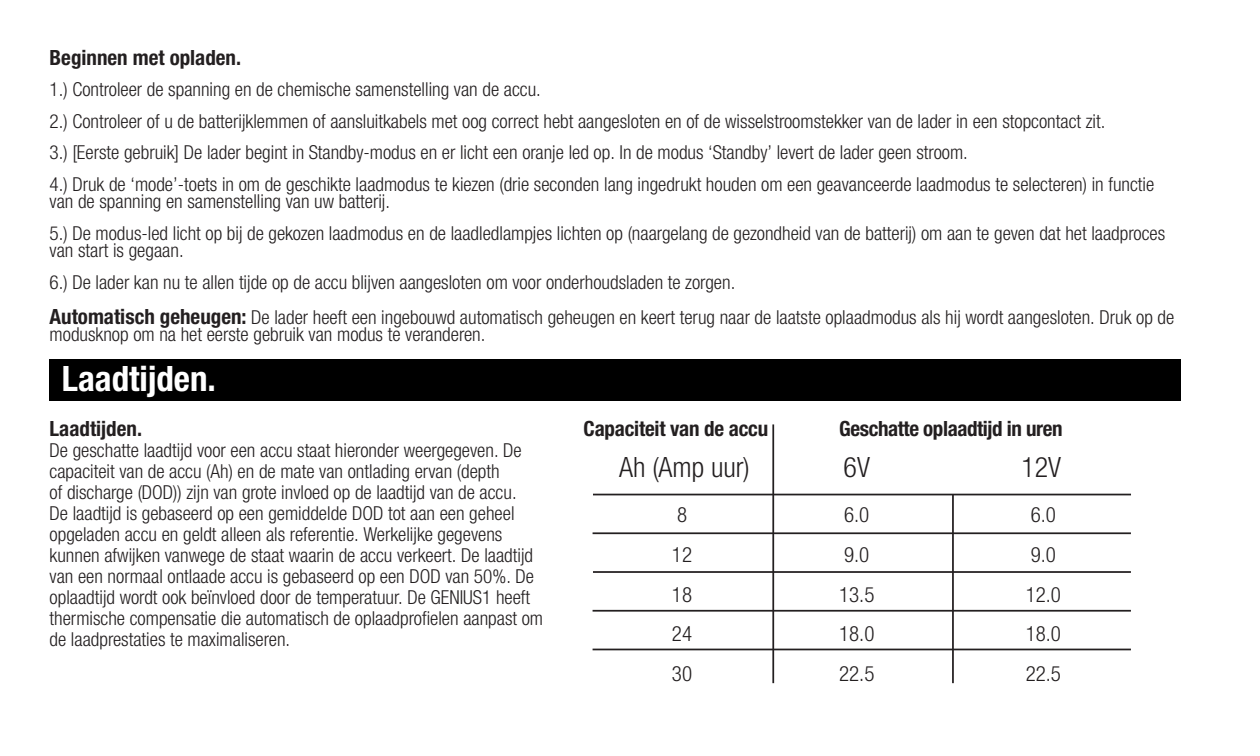
<style>
.page{position:relative;width:1260px;height:756px;background:#fff}
.page>*{position:absolute;margin:0;border:0;box-sizing:border-box;transform-origin:0 0}
.t1{font:700 condensed 35px "Helvetica Neue LTW1 G";color:#fff}
.t2{font:300 condensed 28px "Helvetica Neue LTW1 G";color:#231f20}
.t3{font:700 condensed 21px "Helvetica Neue LTW1 G";letter-spacing:-.01em;color:#231f20}
.t4{font:300 condensed 21px "Helvetica Neue LTW1 G";color:#231f20}
.t5{font:300 condensed 19.25px/21px "Helvetica Neue LTW1 G";color:#231f20}
.s1{font-weight:700;font-size:21px}
</style>
<div class="page">
<hr style="left:593px;top:494px;width:538px;height:1px;background:#231f20">
<hr style="left:593px;top:532px;width:538px;height:2px;background:#231f20">
<hr style="left:593px;top:610px;width:538px;height:2px;background:#231f20">
<hr style="left:593px;top:649px;width:538px;height:1px;background:#231f20">
<hr style="left:593px;top:571px;width:538px;height:2px;background:#231f20">
<hr style="left:772px;top:424px;width:2px;height:259px;background:#231f20">
<hr style="left:952px;top:494px;width:2px;height:189px;background:#231f20">
<div style="left:50px;top:359px;width:1131px;height:41px;background:#000"></div>
<p class="t3" style="left:50px;top:45px;width:193px">Beginnen met opladen.</p>
<p class="t5" style="left:50px;top:79px;width:493px">1.) Controleer de spanning en de chemische samenstelling van de accu.</p>
<p class="t5" style="left:50px;top:110px;width:1057px">2.) Controleer of u de batterijklemmen of aansluitkabels met oog correct hebt aangesloten en of de wisselstroomstekker van de lader in een stopcontact zit.</p>
<p class="t5" style="left:50px;top:142px;width:920px">3.) [Eerste gebruik] De lader begint in Standby-modus en er licht een oranje led op. In de modus ‘Standby’ levert de lader geen stroom.</p>
<p class="t5" style="left:50px;top:175px;width:1106px;line-height:17.5px">4.) Druk de ‘mode’-toets in om de geschikte laadmodus te kiezen (drie seconden lang ingedrukt houden om een geavanceerde laadmodus te selecteren) in functie van de spanning en samenstelling van uw batterij.</p>
<p class="t5" style="left:50px;top:224px;width:1117px;line-height:17.5px">5.) De modus-led licht op bij de gekozen laadmodus en de laadledlampjes lichten op (naargelang de gezondheid van de batterij) om aan te geven dat het laadproces van start is gegaan.</p>
<p class="t5" style="left:50px;top:271px;width:687px">6.) De lader kan nu te allen tijde op de accu blijven aangesloten om voor onderhoudsladen te zorgen.</p>
<p class="t5" style="left:50px;top:308px;width:1126px;line-height:17.5px"><span class="s1">Automatisch geheugen:</span> De lader heeft een ingebouwd automatisch geheugen en keert terug naar de laatste oplaadmodus als hij wordt aangesloten. Druk op de modusknop om na het eerste gebruik van modus te veranderen.</p>
<p class="t1" style="left:62px;top:358px;width:156px">Laadtijden.</p>
<p class="t3" style="left:50px;top:416px;width:94px">Laadtijden.</p>
<p class="t5" style="left:50px;top:440px;width:495px">De geschatte laadtijd voor een accu staat hieronder weergegeven. De capaciteit van de accu (Ah) en de mate van ontlading ervan (depth<br>of discharge (DOD)) zijn van grote invloed op de laadtijd van de accu.<br>De laadtijd is gebaseerd op een gemiddelde DOD tot aan een geheel opgeladen accu en geldt alleen als referentie. Werkelijke gegevens kunnen afwijken vanwege de staat waarin de accu verkeert. De laadtijd van een normaal ontlaade accu is gebaseerd op een DOD van 50%. De oplaadtijd wordt ook beïnvloed door de temperatuur. De GENIUS1 heeft thermische compensatie die automatisch de oplaadprofielen aanpast om de laadprestaties te maximaliseren.</p>
<p class="t3" style="left:584px;top:416px;width:186px">Capaciteit van de accu</p>
<p class="t3" style="left:839px;top:416px;width:225px">Geschatte oplaadtijd in uren</p>
<p class="t2" style="left:844px;top:451px;width:28px">6V</p>
<p class="t4" style="left:677px;top:503px;width:12px">8</p>
<p class="t4" style="left:672px;top:542px;width:22px">12</p>
<p class="t4" style="left:672px;top:582px;width:22px">18</p>
<p class="t4" style="left:672px;top:621px;width:22px">24</p>
<p class="t4" style="left:672px;top:661px;width:22px">30</p>
<p class="t2" style="left:619px;top:451px;width:132px">Ah (Amp uur)</p>
<p class="t2" style="left:1021px;top:451px;width:41px">12V</p>
<p class="t4" style="left:844px;top:503px;width:27px">6.0</p>
<p class="t4" style="left:844px;top:542px;width:27px">9.0</p>
<p class="t4" style="left:839px;top:582px;width:37px">13.5</p>
<p class="t4" style="left:839px;top:621px;width:37px">18.0</p>
<p class="t4" style="left:839px;top:661px;width:37px">22.5</p>
<p class="t4" style="left:1031px;top:503px;width:27px">6.0</p>
<p class="t4" style="left:1031px;top:542px;width:27px">9.0</p>
<p class="t4" style="left:1026px;top:582px;width:37px">12.0</p>
<p class="t4" style="left:1026px;top:621px;width:37px">18.0</p>
<p class="t4" style="left:1026px;top:661px;width:37px">22.5</p>
</div>
